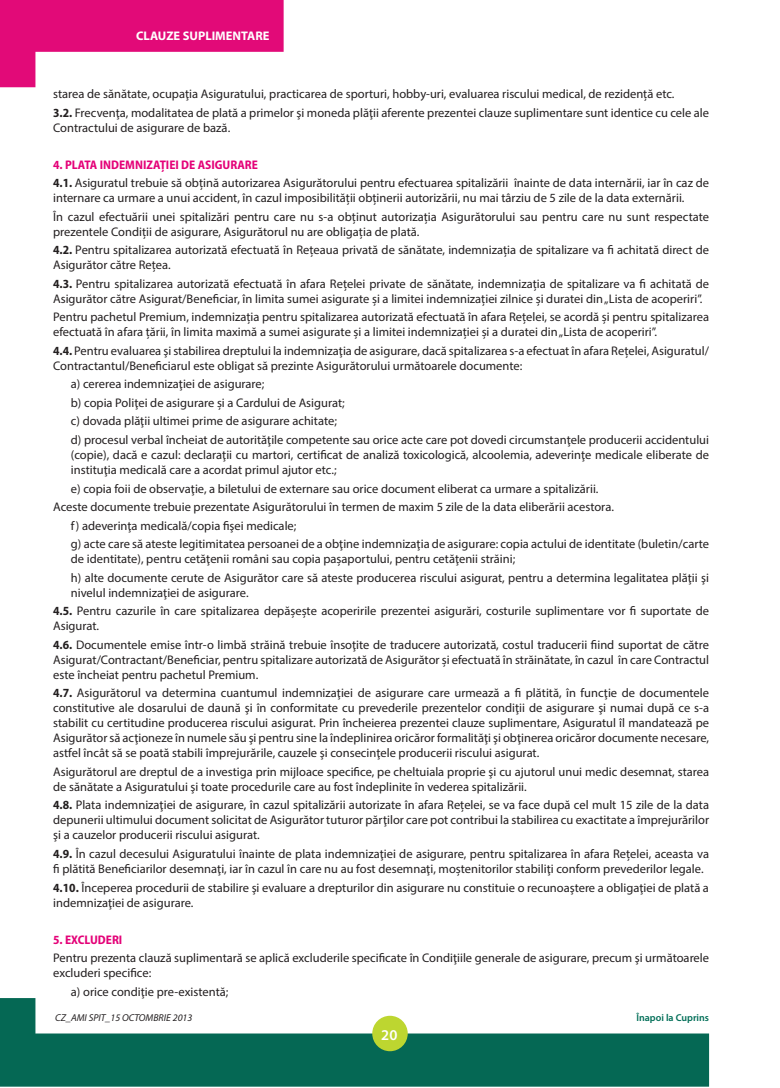
<style>
.page{position:relative;width:780px;height:1088px;background:#fff}
.page>*{position:absolute;margin:0;border:0;box-sizing:border-box;transform-origin:0 0}
.t1{font:600 15px "Myriad Pro";color:#fff}
.t2{font:12.5px/18.5px "Myriad Pro";color:#231f20}
.t3{font:700 12.5px "Myriad Pro";color:#fff}
.t4{font:700 semi-condensed 12.5px "Myriad Pro";color:#e40278}
.t5{font:italic 10px "Myriad Pro";color:#231f20}
.t6{font:600 10px "Myriad Pro";color:#006e57}
.s1{font-weight:700;font-stretch:semi-condensed}
.s2{font-weight:700;font-stretch:semi-condensed;color:#e40278}
</style>
<div class="page">
<svg style="left:0;top:998px;width:709px;height:88px;fill:#056854"></svg>
<div style="left:372px;top:1016px;width:35px;height:35px;background:#bdd630;border-radius:50%"></div>
<svg style="left:0;top:0;width:283px;height:87px"></svg>
<p class="t3" style="left:136px;top:28px;width:135px">CLAUZE SUPLIMENTARE</p>
<p class="t2" style="left:53px;top:84px;width:657px">starea de sănătate, ocupaţia Asiguratului, practicarea de sporturi, hobby-uri, evaluarea riscului medical, de rezidență etc.<br><span class="s1">3.2.</span> Frecvenţa, modalitatea de plată a primelor şi moneda plăţii aferente prezentei clauze suplimentare sunt identice cu cele ale</p>
<p class="t2" style="left:53px;top:118px;width:178px">Contractului de asigurare de bază.</p>
<p class="t2" style="left:53px;top:155px;width:657px"><span class="s2">4. PLATA INDEMNIZAŢIEI DE ASIGURARE<br></span><span class="s1">4.1.</span> Asiguratul trebuie să obțină autorizarea Asigurătorului pentru efectuarea spitalizării înainte de data internării, iar în caz de</p>
<p class="t2" style="left:53px;top:188px;width:657px">internare ca urmare a unui accident, în cazul imposibilității obținerii autorizării, nu mai târziu de 5 zile de la data externării.<br>În cazul efectuării unei spitalizări pentru care nu s-a obținut autorizația Asigurătorului sau pentru care nu sunt respectate</p>
<p class="t2" style="left:53px;top:222px;width:657px">prezentele Condiții de asigurare, Asigurătorul nu are obligația de plată.<br><span class="s1">4.2.</span> Pentru spitalizarea autorizată efectuată în Rețeaua privată de sănătate, indemnizația de spitalizare va fi achitată direct de</p>
<p class="t2" style="left:53px;top:256px;width:657px">Asigurător către Rețea.<br><span class="s1">4.3.</span> Pentru spitalizarea autorizată efectuată în afara Rețelei private de sănătate, indemnizația de spitalizare va fi achitată de</p>
<p class="t2" style="left:53px;top:289px;width:657px">Asigurător către Asigurat/Beneficiar, în limita sumei asigurate și a limitei indemnizației zilnice și duratei din „Lista de acoperiri”.<br>Pentru pachetul Premium, indemnizația pentru spitalizarea autorizată efectuată în afara Rețelei, se acordă și pentru spitalizarea</p>
<p class="t2" style="left:53px;top:323px;width:657px">efectuată în afara țării, în limita maximă a sumei asigurate și a limitei indemnizației și a duratei din „Lista de acoperiri”.<br><span class="s1">4.4.</span> Pentru evaluarea şi stabilirea dreptului la indemnizaţia de asigurare, dacă spitalizarea s-a efectuat în afara Rețelei, Asiguratul/</p>
<p class="t2" style="left:71px;top:356px;width:639px;text-indent:-18px">Contractantul/Beneficiarul este obligat să prezinte Asigurătorului următoarele documente:<br>a) cererea indemnizaţiei de asigurare;<br>b) copia Poliţei de asigurare și a Cardului de Asigurat;<br>c) dovada plăţii ultimei prime de asigurare achitate;<br>d) procesul verbal încheiat de autorităţile competente sau orice acte care pot dovedi circumstanţele producerii accidentului</p>
<p class="t2" style="left:71px;top:447px;width:639px;line-height:15px">(copie), dacă e cazul: declaraţii cu martori, certificat de analiză toxicologică, alcoolemia, adeverinţe medicale eliberate de instituţia medicală care a acordat primul ajutor etc.;</p>
<p class="t2" style="left:71px;top:479px;width:529px">e) copia foii de observaţie, a biletului de externare sau orice document eliberat ca urmare a spitalizării.</p>
<p class="t2" style="left:53px;top:497px;width:562px">Aceste documente trebuie prezentate Asigurătorului în termen de maxim 5 zile de la data eliberării acestora.</p>
<p class="t2" style="left:71px;top:516px;width:227px">f) adeverinţa medicală/copia fişei medicale;</p>
<p class="t2" style="left:71px;top:534px;width:639px">g) acte care să ateste legitimitatea persoanei de a obţine indemnizaţia de asigurare: copia actului de identitate (buletin/carte</p>
<p class="t2" style="left:71px;top:549px;width:639px">de identitate), pentru cetăţenii români sau copia paşaportului, pentru cetăţenii străini;<br>h) alte documente cerute de Asigurător care să ateste producerea riscului asigurat, pentru a determina legalitatea plăţii şi</p>
<p class="t2" style="left:53px;top:583px;width:657px;text-indent:18px">nivelul indemnizaţiei de asigurare.<br><span class="s1">4.5.</span> Pentru cazurile în care spitalizarea depășește acoperirile prezentei asigurări, costurile suplimentare vor fi suportate de</p>
<p class="t2" style="left:53px;top:617px;width:657px">Asigurat.<br><span class="s1">4.6.</span> Documentele emise într-o limbă străină trebuie însoţite de traducere autorizată, costul traducerii fiind suportat de către</p>
<p class="t2" style="left:53px;top:652px;width:657px;line-height:15px">Asigurat/Contractant/Beneficiar, pentru spitalizare autorizată de Asigurător și efectuată în străinătate, în cazul în care Contractul este încheiat pentru pachetul Premium.</p>
<p class="t2" style="left:53px;top:685px;width:657px;line-height:15px;text-align:justify"><span class="s1">4.7.</span> Asigurătorul va determina cuantumul indemnizaţiei de asigurare care urmează a fi plătită, în funcţie de documentele constitutive ale dosarului de daună şi în conformitate cu prevederile prezentelor condiţii de asigurare şi numai după ce s-a stabilit cu certitudine producerea riscului asigurat. Prin încheierea prezentei clauze suplimentare, Asiguratul îl mandatează pe Asigurător să acţioneze în numele său şi pentru sine la îndeplinirea oricăror formalităţi şi obţinerea oricăror documente necesare, astfel încât să se poată stabili împrejurările, cauzele şi consecinţele producerii riscului asigurat.</p>
<p class="t2" style="left:53px;top:764px;width:657px;line-height:15px">Asigurătorul are dreptul de a investiga prin mijloace specifice, pe cheltuiala proprie şi cu ajutorul unui medic desemnat, starea de sănătate a Asiguratului şi toate procedurile care au fost îndeplinite în vederea spitalizării.</p>
<p class="t2" style="left:53px;top:797px;width:657px;line-height:15px;text-align:justify"><span class="s1">4.8.</span> Plata indemnizaţiei de asigurare, în cazul spitalizării autorizate în afara Rețelei, se va face după cel mult 15 zile de la data depunerii ultimului document solicitat de Asigurător tuturor părţilor care pot contribui la stabilirea cu exactitate a împrejurărilor şi a cauzelor producerii riscului asigurat.</p>
<p class="t2" style="left:53px;top:846px;width:657px;line-height:15px"><span class="s1">4.9.</span> În cazul decesului Asiguratului înainte de plata indemnizaţiei de asigurare, pentru spitalizarea în afara Rețelei, aceasta va fi plătită Beneficiarilor desemnaţi, iar în cazul în care nu au fost desemnaţi, moştenitorilor stabiliţi conform prevederilor legale.</p>
<p class="t2" style="left:53px;top:880px;width:657px;line-height:15px"><span class="s1">4.10.</span> Începerea procedurii de stabilire şi evaluare a drepturilor din asigurare nu constituie o recunoaştere a obligaţiei de plată a indemnizaţiei de asigurare.</p>
<p class="t4" style="left:53px;top:932px;width:71px">5. EXCLUDERI</p>
<p class="t2" style="left:53px;top:950px;width:657px;line-height:15px">Pentru prezenta clauză suplimentară se aplică excluderile specificate în Condiţiile generale de asigurare, precum şi următoarele excluderi specifice:</p>
<p class="t2" style="left:71px;top:982px;width:159px">a) orice condiţie pre-existentă;</p>
<p class="t5" style="left:55px;top:1011px;width:139px">CZ_AMI SPIT_15 OCTOMBRIE 2013</p>
<p class="t6" style="left:636px;top:1011px;width:74px">Înapoi la Cuprins</p>
<p class="t1" style="left:381px;top:1026px;width:18px">20</p>
</div>
